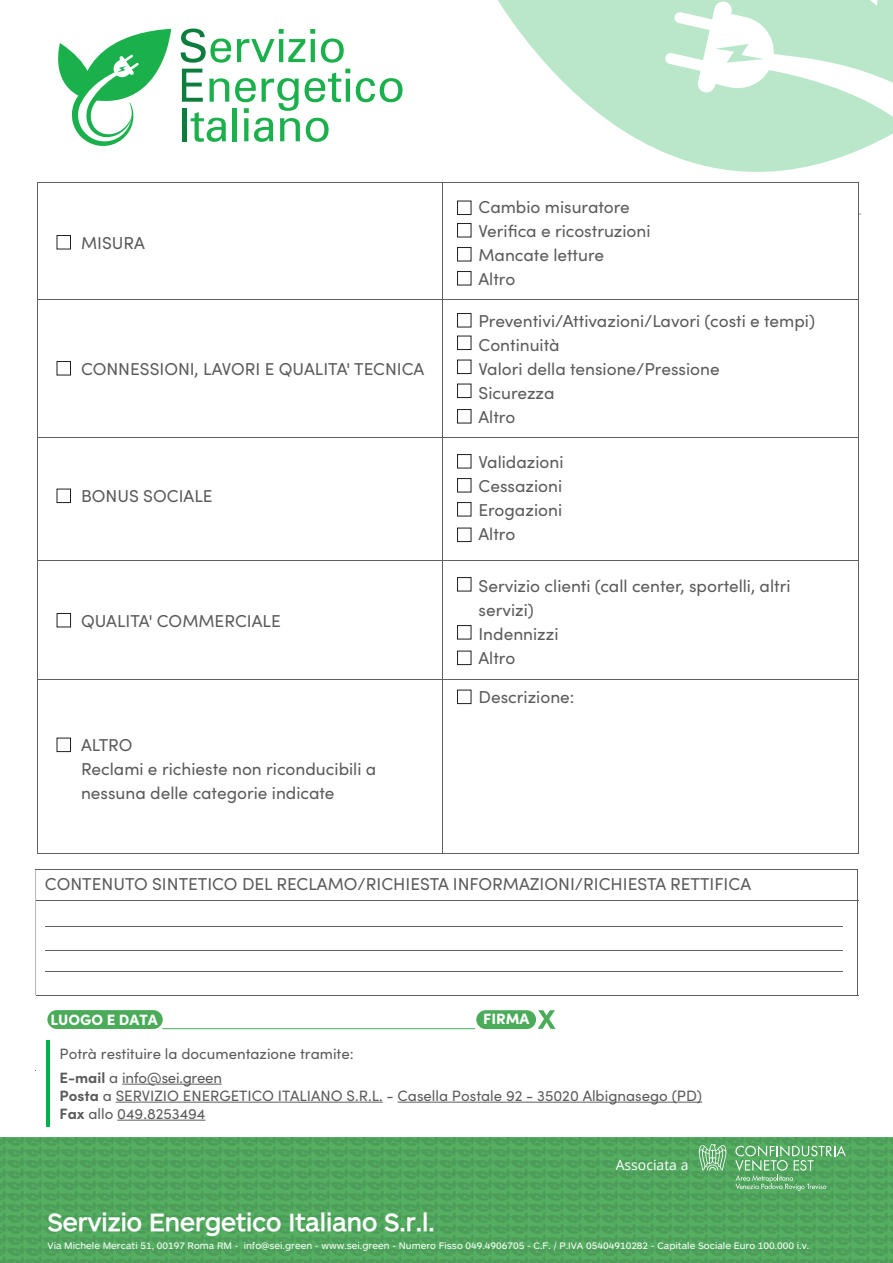
<style>
.page{position:relative;width:893px;height:1263px;background:#fff}
.page>*{position:absolute;margin:0;border:0;box-sizing:border-box;transform-origin:0 0}
.t1{font:700 25.5px "Solo Sans";color:#fff}
.t2{font:17.25px/24px "Sofia Pro";color:#5c5c5c}
.t3{font:15px/24px "Sofia Pro";color:#5c5c5c}
.t4{font:900 15px "Sofia Pro";color:#fff}
.t5{font:13.95px "Open Sans";color:#fff}
.t6{font:9.75px "Solo Sans";color:#fff}
.s1{font-weight:700}
</style>
<div class="page">
<hr style="left:38px;top:182px;width:820px;height:1px;background:#606060">
<div style="left:457px;top:201px;width:14px;height:14px;border:1px solid #221f20"></div>
<div style="left:457px;top:223px;width:14px;height:14px;border:1px solid #221f20"></div>
<div style="left:457px;top:247px;width:14px;height:14px;border:1px solid #221f20"></div>
<div style="left:457px;top:271px;width:14px;height:14px;border:1px solid #221f20"></div>
<div style="left:457px;top:313px;width:14px;height:14px;border:1px solid #221f20"></div>
<div style="left:457px;top:336px;width:14px;height:14px;border:1px solid #221f20"></div>
<div style="left:457px;top:360px;width:14px;height:14px;border:1px solid #221f20"></div>
<div style="left:457px;top:384px;width:14px;height:14px;border:1px solid #221f20"></div>
<div style="left:457px;top:409px;width:14px;height:14px;border:1px solid #221f20"></div>
<div style="left:457px;top:454px;width:14px;height:14px;border:1px solid #221f20"></div>
<div style="left:457px;top:478px;width:14px;height:14px;border:1px solid #221f20"></div>
<div style="left:457px;top:502px;width:14px;height:14px;border:1px solid #221f20"></div>
<div style="left:457px;top:528px;width:14px;height:14px;border:1px solid #221f20"></div>
<div style="left:457px;top:577px;width:14px;height:14px;border:1px solid #221f20"></div>
<div style="left:457px;top:625px;width:14px;height:14px;border:1px solid #221f20"></div>
<div style="left:457px;top:651px;width:14px;height:14px;border:1px solid #221f20"></div>
<div style="left:457px;top:690px;width:14px;height:14px;border:1px solid #221f20"></div>
<div style="left:57px;top:738px;width:14px;height:14px;border:1px solid #221f20"></div>
<div style="left:57px;top:613px;width:14px;height:14px;border:1px solid #221f20"></div>
<div style="left:57px;top:489px;width:14px;height:14px;border:1px solid #221f20"></div>
<div style="left:57px;top:361px;width:14px;height:14px;border:1px solid #221f20"></div>
<div style="left:57px;top:235px;width:14px;height:14px;border:1px solid #221f20"></div>
<hr style="left:442px;top:183px;width:1px;height:670px;background:#606060">
<hr style="left:37px;top:437px;width:821px;height:1px;background:#606060">
<hr style="left:37px;top:560px;width:821px;height:1px;background:#606060">
<hr style="left:37px;top:853px;width:821px;height:1px;background:#606060">
<hr style="left:858px;top:183px;width:1px;height:670px;background:#606060">
<hr style="left:37px;top:182px;width:1px;height:671px;background:#606060">
<hr style="left:38px;top:679px;width:820px;height:1px;background:#606060">
<hr style="left:37px;top:299px;width:821px;height:1px;background:#606060">
<hr style="left:36px;top:995px;width:822px;height:1px;background:#606060">
<hr style="left:36px;top:900px;width:822px;height:1px;background:#606060">
<hr style="left:36px;top:869px;width:822px;height:1px;background:#606060">
<hr style="left:858px;top:869px;width:1px;height:126px;background:#606060">
<hr style="left:46px;top:950px;width:797px;height:1px;background:#606060">
<hr style="left:46px;top:971px;width:797px;height:1px;background:#606060">
<hr style="left:46px;top:926px;width:797px;height:1px;background:#606060">
<div style="left:47px;top:1010px;width:116px;height:19px;background:#4aab58;border-radius:9px"></div>
<div style="left:476px;top:1010px;width:60px;height:19px;background:#4aab58;border-radius:9px"></div>
<svg style="left:538px;top:1010px;width:18px;height:19px"></svg>
<svg style="left:498px;top:0;width:395px;height:172px;fill:#bae7c9"></svg>
<svg style="left:715px;top:44px;width:49px;height:19px"></svg>
<svg style="left:181px;top:29px;width:50px;height:34px"></svg>
<svg style="left:237px;top:29px;width:78px;height:33px"></svg>
<svg style="left:321px;top:39px;width:23px;height:24px"></svg>
<svg style="left:182px;top:69px;width:21px;height:33px"></svg>
<svg style="left:209px;top:78px;width:20px;height:24px"></svg>
<svg style="left:356px;top:78px;width:46px;height:24px"></svg>
<hr style="left:182px;top:108px;width:4px;height:33px;background:#0d7d3e">
<svg style="left:191px;top:112px;width:35px;height:30px"></svg>
<hr style="left:233px;top:108px;width:4px;height:33px;background:#1ab04b">
<svg style="left:235px;top:69px;width:115px;height:73px"></svg>
<svg style="left:58px;top:29px;width:113px;height:117px"></svg>
<hr style="left:122px;top:1084px;width:100px;height:1px;background:#5c5c5c">
<hr style="left:116px;top:1102px;width:267px;height:1px;background:#5c5c5c">
<hr style="left:398px;top:1102px;width:304px;height:1px;background:#5c5c5c">
<hr style="left:117px;top:1120px;width:89px;height:1px;background:#5c5c5c">
<hr style="left:46px;top:1040px;width:4px;height:86px;background:#00b14c">
<div style="left:0;top:1138px;width:893px;height:125px;background:#50a55d"></div>
<svg style="left:698px;top:1144px;width:29px;height:27px"></svg>
<svg style="left:735px;top:1145px;width:111px;height:46px"></svg>
<p class="t2" style="left:81px;top:230px;width:65px">MISURA</p>
<p class="t2" style="left:81px;top:356px;width:345px">CONNESSIONI, LAVORI E QUALITA' TECNICA</p>
<p class="t2" style="left:81px;top:483px;width:133px">BONUS SOCIALE</p>
<p class="t2" style="left:81px;top:608px;width:201px">QUALITA' COMMERCIALE</p>
<p class="t2" style="left:81px;top:732px;width:297px">ALTRO<br>Reclami e richieste non riconducibili a nessuna delle categorie indicate</p>
<p class="t2" style="left:478px;top:194px;width:174px">Cambio misuratore<br>Verifica e ricostruzioni<br>Mancate letture<br>Altro</p>
<p class="t2" style="left:478px;top:308px;width:338px">Preventivi/Attivazioni/Lavori (costi e tempi)<br>Continuità<br>Valori della tensione/Pressione<br>Sicurezza<br>Altro</p>
<p class="t2" style="left:478px;top:449px;width:87px;text-align:justify">Validazioni Cessazioni Erogazioni Altro</p>
<p class="t2" style="left:478px;top:573px;width:313px">Servizio clienti (call center, sportelli, altri servizi)<br>Indennizzi<br>Altro</p>
<p class="t2" style="left:478px;top:684px;width:97px">Descrizione:</p>
<p class="t2" style="left:45px;top:871px;width:708px">CONTENUTO SINTETICO DEL RECLAMO/RICHIESTA INFORMAZIONI/RICHIESTA RETTIFICA</p>
<p class="t4" style="left:51px;top:1007px;width:109px">LUOGO E DATA</p>
<p class="t4" style="left:483px;top:1007px;width:48px">FIRMA</p>
<p class="t3" style="left:60px;top:1040px;width:296px">Potrà restituire la documentazione tramite:<br><span class="s1">E-mail</span> a info@sei.green</p>
<p class="t3" style="left:60px;top:1085px;width:644px;line-height:18px"><span class="s1">Posta</span> a SERVIZIO ENERGETICO ITALIANO S.R.L. - Casella Postale 92 - 35020 Albignasego (PD)<br><span class="s1">Fax</span> allo 049.8253494</p>
<p class="t5" style="left:616px;top:1156px;width:74px">Associata a</p>
<h1 class="t1" style="left:48px;top:1209px;width:389px">Servizio Energetico Italiano S.r.l.</h1>
<p class="t6" style="left:48px;top:1241px;width:763px">Via Michele Mercati 51, 00197 Roma RM - info@sei.green - www.sei.green - Numero Fisso 049.4906705 - C.F. / P.IVA 05404910282 - Capitale Sociale Euro 100.000 i.v.</p>
</div>
